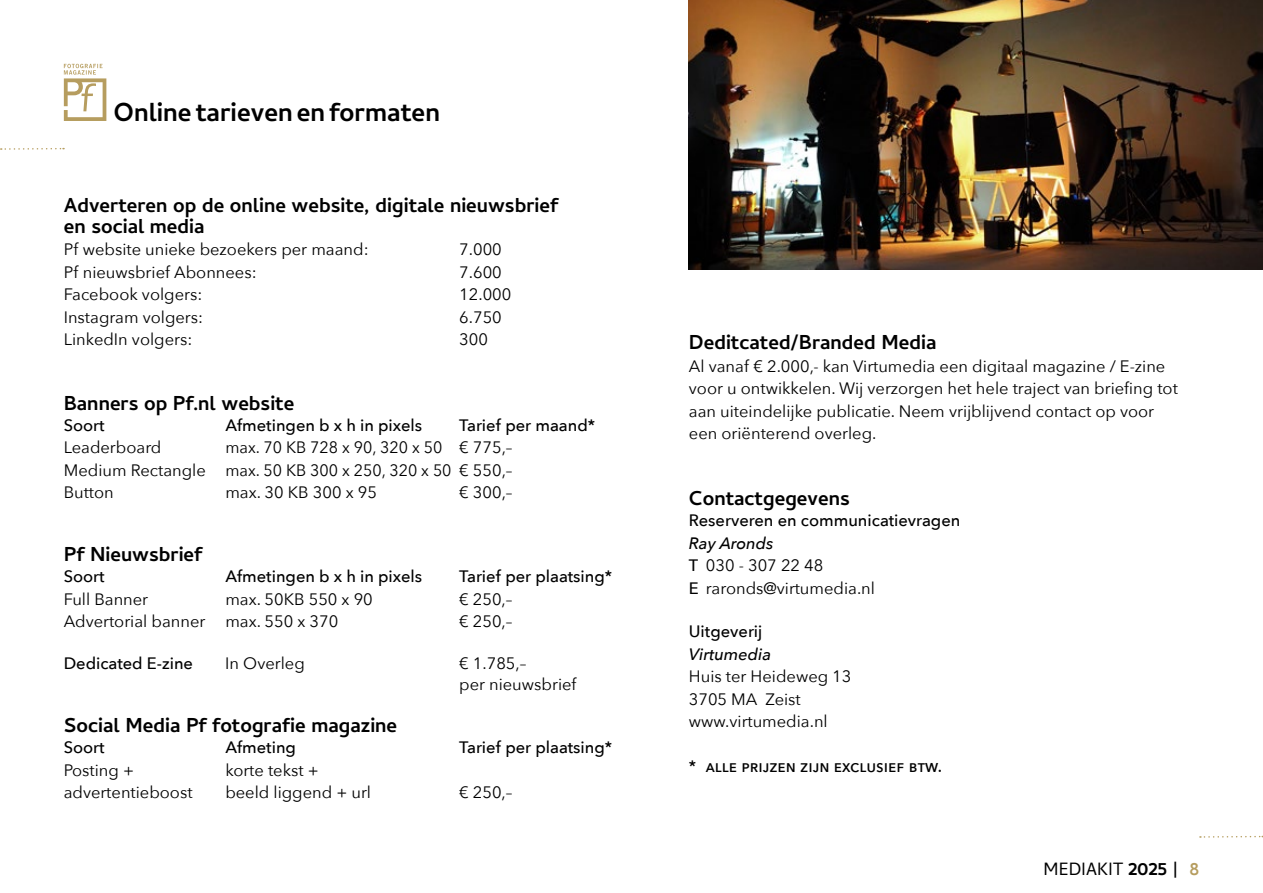
<style>
.page{position:relative;width:1263px;height:893px;background:#fff}
.page>*{position:absolute;margin:0;border:0;box-sizing:border-box;transform-origin:0 0}
.t1{font:700 33px "Cambay Devanagari";color:#000}
.t2{font:700 25.5px/21px "Cambay Devanagari";color:#000}
.t3{font:22.5px "Cambay Devanagari";color:#000}
.t4{font:16.5px/22.5px "Avenir Next";color:#000}
.t5{font:500 16.5px "Avenir Next";color:#000}
.t6{font:italic 500 16.5px "Avenir Next";color:#000}
.s1{font-weight:500;font-style:italic}
.s2{font-weight:500}
.s3{font-weight:700;font-size:25.5px}
.s4{font-weight:700;font-size:19.5px}
.s5{font-weight:700;font-size:25.5px;color:#b69d5f}
</style>
<div class="page">
<img style="left:689px;top:0;width:574px;height:269px">
<svg style="left:1px;top:148px;width:63px;height:2px"></svg>
<svg style="left:1200px;top:836px;width:63px;height:2px"></svg>
<svg style="left:64px;top:64px;width:42px;height:57px"></svg>
<h1 class="t1" style="left:114px;top:90px;width:328px">Online tarieven en formaten</h1>
<h2 class="t2" style="left:64px;top:192px;width:496px">Adverteren op de online website, digitale nieuwsbrief en social media</h2>
<p class="t4" style="left:64px;top:238px;width:306px">Pf website unieke bezoekers per maand:</p>
<p class="t4" style="left:459px;top:238px;width:44px">7.000</p>
<p class="t4" style="left:64px;top:260px;width:194px">Pf nieuwsbrief Abonnees:</p>
<p class="t4" style="left:459px;top:260px;width:44px">7.600</p>
<p class="t4" style="left:64px;top:283px;width:140px">Facebook volgers:</p>
<p class="t4" style="left:459px;top:283px;width:54px">12.000</p>
<p class="t4" style="left:64px;top:305px;width:141px">Instagram volgers:</p>
<p class="t4" style="left:459px;top:305px;width:44px">6.750</p>
<p class="t4" style="left:64px;top:328px;width:130px">LinkedIn volgers:</p>
<p class="t4" style="left:459px;top:328px;width:30px">300</p>
<h2 class="t2" style="left:64px;top:390px;width:232px">Banners op Pf.nl website</h2>
<p class="t5" style="left:64px;top:411px;width:42px">Soort</p>
<p class="t5" style="left:225px;top:411px;width:198px">Afmetingen b x h in pixels</p>
<p class="t5" style="left:459px;top:411px;width:138px">Tarief per maand*</p>
<p class="t4" style="left:64px;top:436px;width:99px">Leaderboard</p>
<p class="t4" style="left:64px;top:436px;width:450px;text-align:justify;text-indent:162px">max. 70 KB 728 x 90, 320 x 50 € 775,– Medium Rectangle max. 50 KB 300 x 250, 320 x 50 € 550,– Button</p>
<p class="t4" style="left:225px;top:481px;width:153px">max. 30 KB 300 x 95</p>
<p class="t4" style="left:459px;top:481px;width:55px">€ 300,–</p>
<h2 class="t2" style="left:64px;top:542px;width:140px">Pf Nieuwsbrief</h2>
<p class="t5" style="left:64px;top:562px;width:42px">Soort</p>
<p class="t5" style="left:225px;top:562px;width:198px">Afmetingen b x h in pixels</p>
<p class="t5" style="left:459px;top:562px;width:155px">Tarief per plaatsing*</p>
<p class="t4" style="left:64px;top:587px;width:86px">Full Banner</p>
<p class="t4" style="left:225px;top:587px;width:149px">max. 50KB 550 x 90</p>
<p class="t4" style="left:459px;top:587px;width:55px">€ 250,–</p>
<p class="t4" style="left:64px;top:610px;width:276px">Advertorial banner max. 550 x 370</p>
<p class="t4" style="left:459px;top:610px;width:55px">€ 250,–</p>
<p class="t5" style="left:64px;top:649px;width:131px">Dedicated E-zine</p>
<p class="t4" style="left:225px;top:652px;width:81px">In Overleg</p>
<p class="t4" style="left:459px;top:652px;width:119px;line-height:21px">€ 1.785,–<br>per nieuwsbrief</p>
<h2 class="t2" style="left:64px;top:713px;width:335px">Social Media Pf fotografie magazine</h2>
<p class="t5" style="left:64px;top:733px;width:42px">Soort</p>
<p class="t5" style="left:225px;top:733px;width:72px">Afmeting</p>
<p class="t5" style="left:459px;top:733px;width:155px">Tarief per plaatsing*</p>
<p class="t4" style="left:64px;top:758px;width:72px">Posting +</p>
<p class="t4" style="left:225px;top:758px;width:95px">korte tekst +</p>
<p class="t4" style="left:64px;top:781px;width:130px">advertentieboost</p>
<p class="t4" style="left:225px;top:781px;width:147px">beeld liggend + url</p>
<p class="t4" style="left:459px;top:781px;width:55px">€ 250,–</p>
<h2 class="t2" style="left:689px;top:330px;width:249px">Deditcated/Branded Media</h2>
<p class="t4" style="left:689px;top:354px;width:491px">Al vanaf € 2.000,- kan Virtumedia een digitaal magazine / E-zine voor u ontwikkelen. Wij verzorgen het hele traject van briefing tot aan uiteindelijke publicatie. Neem vrijblijvend contact op voor een oriënterend overleg.</p>
<h2 class="t2" style="left:689px;top:486px;width:162px">Contactgegevens</h2>
<p class="t5" style="left:689px;top:506px;width:273px">Reserveren en communicatievragen</p>
<p class="t4" style="left:689px;top:531px;width:188px"><span class="s1">Ray Aronds<br></span><span class="s2">T</span> 030 - 307 22 48<br><span class="s2">E</span> raronds@virtumedia.nl</p>
<p class="t5" style="left:689px;top:617px;width:75px">Uitgeverij</p>
<p class="t6" style="left:689px;top:640px;width:84px">Virtumedia</p>
<p class="t4" style="left:689px;top:664px;width:164px">Huis ter Heideweg 13<br>3705 MA Zeist www.virtumedia.nl</p>
<p class="t5" style="left:689px;top:752px;width:255px">* alle prijzen zijn exclusief btw.</p>
<h3 class="t3" style="left:1043px;top:858px;width:157px">MEDIAKIT <span class="s3">2025</span> <span class="s4">|</span> <span class="s5">8</span></h3>
</div>
